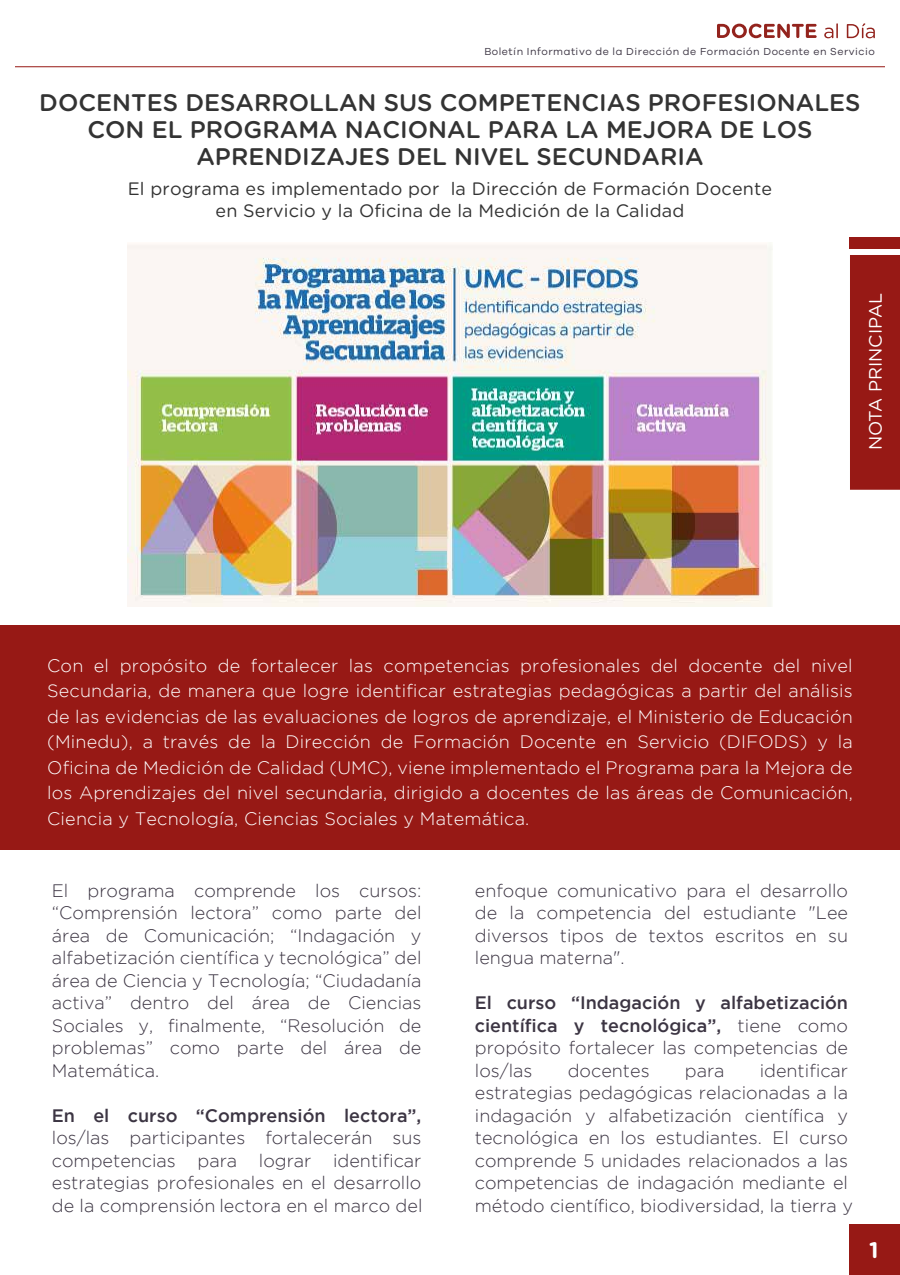
<style>
.page{position:relative;width:900px;height:1275px;background:#fff}
.page>*{position:absolute;margin:0;border:0;box-sizing:border-box;transform-origin:0 0}
.t1{font:500 24px/27px "Gotham Rounded";color:#333;text-align:center}
.t2{font:700 22.5px "Gotham Rounded";color:#fff}
.t3{font:300 18px/22.5px "Gotham";color:#3c3543;text-align:justify}
.t4{font:300 18px/25.5px "Gotham";letter-spacing:.01em;color:#fff;text-align:justify}
.t5{font:500 18px/22.5px "Gotham";color:#3c3543;text-align:justify}
.t6{font:18px/22.5px "Gotham Rounded";letter-spacing:.01em;color:#333;text-align:center}
.t7{font:18px "Gotham Rounded";color:#fff}
.t8{font:10.5px "Galano Grotesque";letter-spacing:.05em;color:#3c3543}
.s1{font-weight:300}
</style>
<div class="page">
<img style="left:128px;top:244px;width:644px;height:362px">
<svg style="left:717px;top:24px;width:100px;height:14px"></svg>
<svg style="left:824px;top:23px;width:14px;height:15px"></svg>
<svg style="left:847px;top:23px;width:28px;height:15px"></svg>
<hr style="left:15px;top:66px;width:870px;height:1px;background:#971915">
<div style="left:849px;top:1224px;width:51px;height:51px;background:#971915"></div>
<div style="left:0;top:626px;width:900px;height:224px;background:#971915"></div>
<div style="left:850px;top:237px;width:50px;height:11px;background:#971915"></div>
<div style="left:850px;top:255px;width:50px;height:235px;background:#971915"></div>
<p class="t8" style="left:484px;top:45px;width:392px">Boletín Informativo de la Dirección de Formación Docente en Servicio</p>
<h1 class="t1" style="left:39px;top:88px;width:823px">DOCENTES DESARROLLAN SUS COMPETENCIAS PROFESIONALES<br>CON EL PROGRAMA NACIONAL PARA LA MEJORA DE LOS<br>APRENDIZAJES DEL NIVEL SECUNDARIA</h1>
<p class="t6" style="left:128px;top:176px;width:646px">El programa es implementado por la Dirección de Formación Docente en Servicio y la Oficina de la Medición de la Calidad</p>
<p class="t7" style="left:863px;top:450px;width:159px;rotate:-90deg">NOTA PRINCIPAL</p>
<p class="t4" style="left:47px;top:652px;width:807px">Con el propósito de fortalecer las competencias profesionales del docente del nivel Secundaria, de manera que logre identificar estrategias pedagógicas a partir del análisis de las evidencias de las evaluaciones de logros de aprendizaje, el Ministerio de Educación (Minedu), a través de la Dirección de Formación Docente en Servicio (DIFODS) y la Oficina de Medición de Calidad (UMC), viene implementado el Programa para la Mejora de los Aprendizajes del nivel secundaria, dirigido a docentes de las áreas de Comunicación, Ciencia y Tecnología, Ciencias Sociales y Matemática.</p>
<p class="t3" style="left:52px;top:879px;width:371px">El programa comprende los cursos: “Comprensión lectora” como parte del área de Comunicación; “Indagación y alfabetización científica y tecnológica” del área de Ciencia y Tecnología; “Ciudadanía activa” dentro del área de Ciencias Sociales y, finalmente, “Resolución de problemas” como parte del área de Matemática.</p>
<p class="t5" style="left:52px;top:1104px;width:371px">En el curso “Comprensión lectora”,</p>
<p class="t3" style="left:52px;top:1126px;width:371px">los/las participantes fortalecerán sus competencias para lograr identificar estrategias profesionales en el desarrollo de la comprensión en el marco del</p>
<p class="t3" style="left:219px;top:1194px;width:204px">lectora en el marco del</p>
<p class="t3" style="left:475px;top:879px;width:375px">enfoque comunicativo para el desarrollo de la competencia del estudiante "Lee diversos tipos de textos escritos en su lengua materna".</p>
<p class="t5" style="left:475px;top:991px;width:375px">El curso “Indagación y alfabetización científica y tecnológica”, <span class="s1">tiene como propósito fortalecer las competencias de los/las</span></p>
<p class="t3" style="left:475px;top:1059px;width:380px;text-align:left;text-indent:285px">identificar estrategias pedagógicas relacionadas a la indagación y alfabetización científica y tecnológica en los estudiantes. El curso comprende 5 unidades relacionados a las competencias de indagación mediante el método científico, biodiversidad, la tierra y</p>
<p class="t3" style="left:568px;top:1059px;width:83px">docentes</p>
<p class="t3" style="left:685px;top:1059px;width:41px">para</p>
<p class="t2" style="left:869px;top:1233px;width:11px">1</p>
</div>
